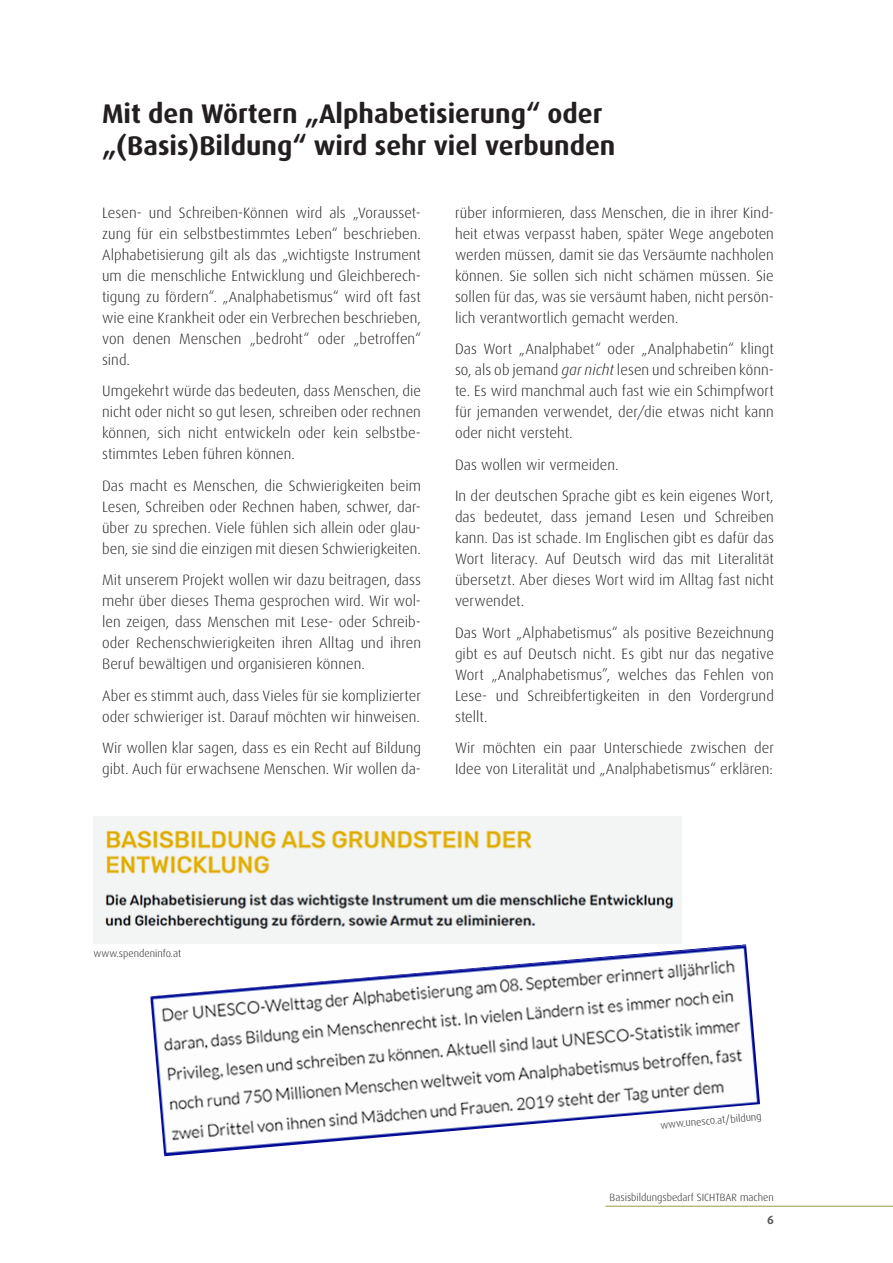
<style>
.page{position:relative;width:893px;height:1263px;background:#fff}
.page>*{position:absolute;margin:0;border:0;box-sizing:border-box;transform-origin:0 0}
.T_Überschrift{font:700 27px/31.5px "Dax";color:#231f20}
.F_01{font:300 15px/21px "Dax";letter-spacing:.005em;color:#231f20;text-align:justify}
.t1{font:700 12px "Dax Pro";color:#57585a}
.t2{font:300 10.5px "Dax Pro";color:#231f20}
.s1{font-style:italic}
</style>
<div class="page">
<img style="left:94px;top:816px;width:588px;height:128px">
<img style="left:150px;top:944px;width:610px;height:212px">
<hr style="left:605px;top:1206px;width:288px;height:1px;background:#a2a74f">
<p class="T_Überschrift" style="left:102px;top:98px;width:515px">Mit den Wörtern „Alphabetisierung“ oder „(Basis)Bildung“ wird sehr viel verbunden</p>
<p class="F_01" style="left:102px;top:202px;width:320px">Lesen- und Schreiben-Können wird als „Vorausset&shy;zung für ein selbstbestimmtes Leben“ beschrieben.<br>Alphabetisierung gilt als das „wichtigste Instrument um die menschliche Entwicklung und Gleichberech&shy;tigung zu fördern“. „Analphabetismus“ wird oft fast wie eine Krankheit oder ein Verbrechen beschrieben, von denen Menschen „bedroht“ oder „betroffen“ sind.</p>
<p class="F_01" style="left:102px;top:381px;width:320px">Umgekehrt würde das bedeuten, dass Menschen, die nicht oder nicht so gut lesen, schreiben oder rechnen können, sich nicht entwickeln oder kein selbstbe&shy;stimmtes Leben führen können.</p>
<p class="F_01" style="left:102px;top:475px;width:320px">Das macht es Menschen, die Schwierigkeiten beim Lesen, Schreiben oder Rechnen haben, schwer, dar&shy;über zu sprechen. Viele fühlen sich allein oder glau&shy;ben, sie sind die einzigen mit diesen Schwierigkeiten.</p>
<p class="F_01" style="left:102px;top:570px;width:320px">Mit unserem Projekt wollen wir dazu beitragen, dass mehr über dieses Thema gesprochen wird. Wir wol&shy;len zeigen, dass Menschen mit Lese- oder Schreib&shy;oder Rechenschwierigkeiten ihren Alltag und ihren Beruf bewältigen und organisieren können.</p>
<p class="F_01" style="left:102px;top:685px;width:320px">Aber es stimmt auch, dass Vieles für sie komplizierter oder schwieriger ist. Darauf möchten wir hinweisen.</p>
<p class="F_01" style="left:102px;top:738px;width:320px">Wir wollen klar sagen, dass es ein Recht auf Bildung gibt. Auch für erwachsene Menschen. Wir wollen da-</p>
<p class="F_01" style="left:455px;top:202px;width:320px">rüber informieren, dass Menschen, die in ihrer Kind&shy;heit etwas verpasst haben, später Wege angeboten werden müssen, damit sie das Versäumte nachholen können. Sie sollen sich nicht schämen müssen. Sie sollen für das, was sie versäumt haben, nicht persön&shy;lich verantwortlich gemacht werden.</p>
<p class="F_01" style="left:455px;top:339px;width:320px">Das Wort „Analphabet“ oder „Analphabetin“ klingt so, als ob jemand <span class="s1">gar nicht</span> lesen und schreiben könn&shy;te. Es wird manchmal auch fast wie ein Schimpfwort für jemanden verwendet, der/die etwas nicht kann oder nicht versteht.</p>
<p class="F_01" style="left:455px;top:454px;width:165px">Das wollen wir vermeiden.</p>
<p class="F_01" style="left:455px;top:486px;width:320px">In der deutschen Sprache gibt es kein eigenes Wort, das bedeutet, dass jemand Lesen und Schreiben kann. Das ist schade. Im Englischen gibt es dafür das Wort literacy. Auf Deutsch wird das mit Literalität übersetzt. Aber dieses Wort wird im Alltag fast nicht verwendet.</p>
<p class="F_01" style="left:455px;top:622px;width:320px">Das Wort „Alphabetismus“ als positive Bezeichnung gibt es auf Deutsch nicht. Es gibt nur das negative Wort „Analphabetismus”, welches das Fehlen von Lese- und Schreibfertigkeiten in den Vordergrund stellt.</p>
<p class="F_01" style="left:455px;top:738px;width:320px">Wir möchten ein paar Unterschiede zwischen der<br>Idee von Literalität und „Analphabetismus“ erklären:</p>
<p class="t2" style="left:94px;top:947px;width:89px">www.spendeninfo.at</p>
<p class="t2" style="left:660px;top:1118px;width:103px;rotate:-5deg">www.unesco.at/bildung</p>
<p class="t2" style="left:610px;top:1191px;width:166px">Basisbildungsbedarf SICHTBAR machen</p>
<p class="t1" style="left:767px;top:1212px;width:8px">6</p>
</div>
